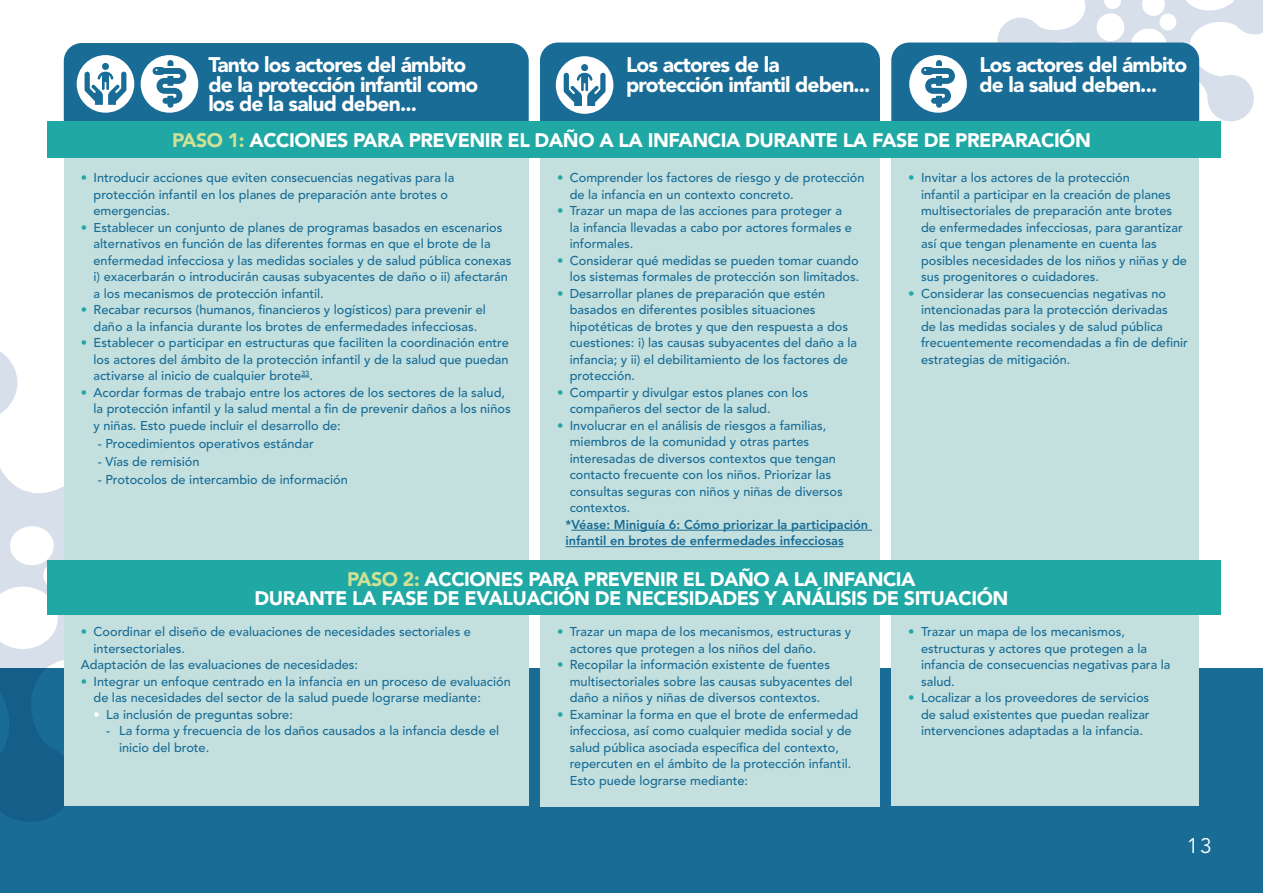
<style>
.page{position:relative;width:1263px;height:893px;background:#fff}
.page>*{position:absolute;margin:0;border:0;box-sizing:border-box;transform-origin:0 0}
.Heading{font:900 21px/19.5px "Avenir LT Std";letter-spacing:-.04em;color:#fff}
.Heading-2{font:21px "Avenir LT Std";color:#fff}
.Heading_thin{font:900 19.5px/19.5px "Avenir LT Std";letter-spacing:-.025em;color:#fff;text-align:center}
.Boxcopy_medium{font:500 12.75px/16.5px "Avenir LT Std";color:#186c96}
.Boxcopy_medium-2{font:800 12.75px/16.5px "Avenir LT Std";color:#186c96}
.s1{color:#cce196}
.s2{color:#1fa8a4}
.s3{color:#fff}
</style>
<div class="page">
<div style="left:64px;top:43px;width:465px;height:123px;background:#186c96;border-radius:18px"></div>
<div style="left:0;top:669px;width:1263px;height:224px;background:#186c96"></div>
<svg style="left:0;top:351px;width:273px;height:471px"></svg>
<svg style="left:996px;top:0;width:267px;height:158px"></svg>
<div style="left:64px;top:148px;width:465px;height:657px;background:#c3dfde"></div>
<div style="left:540px;top:43px;width:340px;height:123px;background:#186c96;border-radius:18px"></div>
<div style="left:891px;top:43px;width:308px;height:123px;background:#186c96;border-radius:18px"></div>
<div style="left:540px;top:131px;width:340px;height:675px;background:#c3dfde"></div>
<div style="left:891px;top:122px;width:308px;height:684px;background:#c3dfde"></div>
<div style="left:47px;top:121px;width:1173px;height:36px;background:#1fa8a4"></div>
<div style="left:47px;top:560px;width:1173px;height:54px;background:#1fa8a4"></div>
<hr style="left:571px;top:530px;width:301px;height:1px;background:#186c96">
<hr style="left:565px;top:546px;width:279px;height:1px;background:#186c96">
<svg style="left:141px;top:55px;width:57px;height:58px"></svg>
<svg style="left:909px;top:55px;width:58px;height:58px"></svg>
<div style="left:77px;top:55px;width:57px;height:58px;background:#fff;border-radius:50%"></div>
<div style="left:102px;top:63px;width:7px;height:7px;background:#186c96;border-radius:50%"></div>
<svg style="left:85px;top:72px;width:41px;height:33px"></svg>
<div style="left:556px;top:56px;width:57px;height:58px;background:#fff;border-radius:50%"></div>
<div style="left:581px;top:64px;width:7px;height:7px;background:#186c96;border-radius:50%"></div>
<svg style="left:564px;top:73px;width:41px;height:33px"></svg>
<p class="Heading" style="left:208px;top:55px;width:271px">Tanto los actores del ámbito de la protección infantil como los de la salud deben...</p>
<p class="Heading" style="left:626px;top:55px;width:246px">Los actores de la protección infantil deben...</p>
<p class="Heading" style="left:979px;top:55px;width:209px">Los actores del ámbito de la salud deben...</p>
<p class="Heading_thin" style="left:172px;top:130px;width:920px"><span class="s1">PASO 1:</span> ACCIONES PARA PREVENIR EL DAÑO A LA INFANCIA DURANTE LA FASE DE PREPARACIÓN</p>
<p class="Boxcopy_medium" style="left:94px;top:170px;width:362px;text-indent:-13px"><span class="s2">•</span> Introducir acciones que eviten consecuencias negativas para la protección infantil en los planes de preparación ante brotes o emergencias.</p>
<p class="Boxcopy_medium" style="left:94px;top:220px;width:419px;text-indent:-13px"><span class="s2">•</span> Establecer un conjunto de planes de programas basados en escenarios alternativos en función de las diferentes formas en que el brote de la enfermedad infecciosa y las medidas sociales y de salud pública conexas i) exacerbarán o introducirán causas subyacentes de daño o ii) afectarán a los mecanismos de protección infantil.</p>
<p class="Boxcopy_medium" style="left:81px;top:302px;width:407px;text-align:center"><span class="s2">•</span> Recabar recursos (humanos, financieros y logísticos) para prevenir el daño a la infancia durante los brotes de enfermedades infecciosas.</p>
<p class="Boxcopy_medium" style="left:94px;top:335px;width:417px;text-align:justify;text-indent:-13px"><span class="s2">•</span> Establecer o participar en estructuras que faciliten la coordinación entre los actores del ámbito de la protección infantil y de la salud que puedan activarse al inicio de cualquier brote<sup>33</sup>.</p>
<p class="Boxcopy_medium" style="left:94px;top:385px;width:419px;text-indent:-13px"><span class="s2">•</span> Acordar formas de trabajo entre los actores de los sectores de la salud, la protección infantil y la salud mental a fin de prevenir daños a los niños y niñas. Esto puede incluir el desarrollo de:</p>
<p class="Boxcopy_medium" style="left:98px;top:436px;width:217px">- Procedimientos operativos estándar</p>
<p class="Boxcopy_medium" style="left:98px;top:454px;width:103px">- Vías de remisión</p>
<p class="Boxcopy_medium" style="left:98px;top:472px;width:251px">- Protocolos de intercambio de información</p>
<p class="Boxcopy_medium" style="left:570px;top:170px;width:296px;text-indent:-13px"><span class="s2">•</span> Comprender los factores de riesgo y de protección de la infancia en un contexto concreto.</p>
<p class="Boxcopy_medium" style="left:570px;top:203px;width:284px;text-indent:-13px"><span class="s2">•</span> Trazar un mapa de las acciones para proteger a la infancia llevadas a cabo por actores formales e informales.</p>
<p class="Boxcopy_medium" style="left:557px;top:253px;width:304px;text-align:right"><span class="s2">•</span> Considerar qué medidas se pueden tomar cuando los sistemas formales de protección son limitados.</p>
<p class="Boxcopy_medium" style="left:570px;top:286px;width:289px;text-indent:-13px"><span class="s2">•</span> Desarrollar planes de preparación que estén basados en diferentes posibles situaciones hipotéticas de brotes y que den respuesta a dos cuestiones: i) las causas subyacentes del daño a la infancia; y ii) el debilitamiento de los factores de protección.</p>
<p class="Boxcopy_medium" style="left:570px;top:385px;width:240px;text-indent:-13px"><span class="s2">•</span> Compartir y divulgar estos planes con los compañeros del sector de la salud.</p>
<p class="Boxcopy_medium" style="left:570px;top:418px;width:275px;text-indent:-13px"><span class="s2">•</span> Involucrar en el análisis de riesgos a familias, miembros de la comunidad y otras partes interesadas de diversos contextos que tengan contacto frecuente con los niños. Priorizar las consultas seguras con niños y niñas de diversos contextos.</p>
<p class="Boxcopy_medium-2" style="left:565px;top:516px;width:304px">*Véase: Miniguía 6: Cómo priorizar la participación infantil en brotes de enfermedades infecciosas</p>
<p class="Boxcopy_medium" style="left:921px;top:170px;width:267px;text-indent:-13px"><span class="s2">•</span> Invitar a los actores de la protección<br>infantil a participar en la creación de planes multisectoriales de preparación ante brotes de enfermedades infecciosas, para garantizar así que tengan plenamente en cuenta las posibles necesidades de los niños y niñas y de sus progenitores o cuidadores.</p>
<p class="Boxcopy_medium" style="left:921px;top:286px;width:268px;text-indent:-13px"><span class="s2">•</span> Considerar las consecuencias negativas no intencionadas para la protección derivadas<br>de las medidas sociales y de salud pública frecuentemente recomendadas a fin de definir estrategias de mitigación.</p>
<p class="Heading_thin" style="left:255px;top:569px;width:755px"><span class="s1">PASO 2:</span> ACCIONES PARA PREVENIR EL DAÑO A LA INFANCIA<br>DURANTE LA FASE DE EVALUACIÓN DE NECESIDADES Y ANÁLISIS DE SITUACIÓN</p>
<p class="Boxcopy_medium" style="left:94px;top:624px;width:379px;text-indent:-13px"><span class="s2">•</span> Coordinar el diseño de evaluaciones de necesidades sectoriales e intersectoriales.</p>
<p class="Boxcopy_medium" style="left:81px;top:657px;width:279px">Adaptación de las evaluaciones de necesidades:</p>
<p class="Boxcopy_medium" style="left:94px;top:673px;width:419px;text-indent:-13px"><span class="s2">•</span> Integrar un enfoque centrado en la infancia en un proceso de evaluación de las necesidades del sector de la salud puede lograrse mediante:</p>
<p class="Boxcopy_medium" style="left:94px;top:706px;width:201px"><span class="s3">•</span> La inclusión de preguntas sobre:</p>
<p class="Boxcopy_medium" style="left:119px;top:723px;width:382px;text-indent:-13px">- La forma y frecuencia de los daños causados a la infancia desde el inicio del brote.</p>
<p class="Boxcopy_medium" style="left:570px;top:624px;width:283px;text-indent:-13px"><span class="s2">•</span> Trazar un mapa de los mecanismos, estructuras y actores que protegen a los niños del daño.</p>
<p class="Boxcopy_medium" style="left:570px;top:657px;width:284px;text-indent:-13px"><span class="s2">•</span> Recopilar la información existente de fuentes multisectoriales sobre las causas subyacentes del daño a niños y niñas de diversos contextos.</p>
<p class="Boxcopy_medium" style="left:570px;top:706px;width:290px;text-indent:-13px"><span class="s2">•</span> Examinar la forma en que el brote de enfermedad infecciosa, así como cualquier medida social y de salud pública asociada específica del contexto, repercuten en el ámbito de la protección infantil.<br>Esto puede lograrse mediante:</p>
<p class="Boxcopy_medium" style="left:921px;top:624px;width:251px;text-indent:-13px"><span class="s2">•</span> Trazar un mapa de los mecanismos, estructuras y actores que protegen a la infancia de consecuencias negativas para la salud.</p>
<p class="Boxcopy_medium" style="left:921px;top:690px;width:230px;text-align:justify;text-indent:-13px"><span class="s2">•</span> Localizar a los proveedores de servicios de salud existentes que puedan realizar intervenciones adaptadas a la infancia.</p>
<p class="Heading-2" style="left:1187px;top:833px;width:27px">13</p>
</div>
